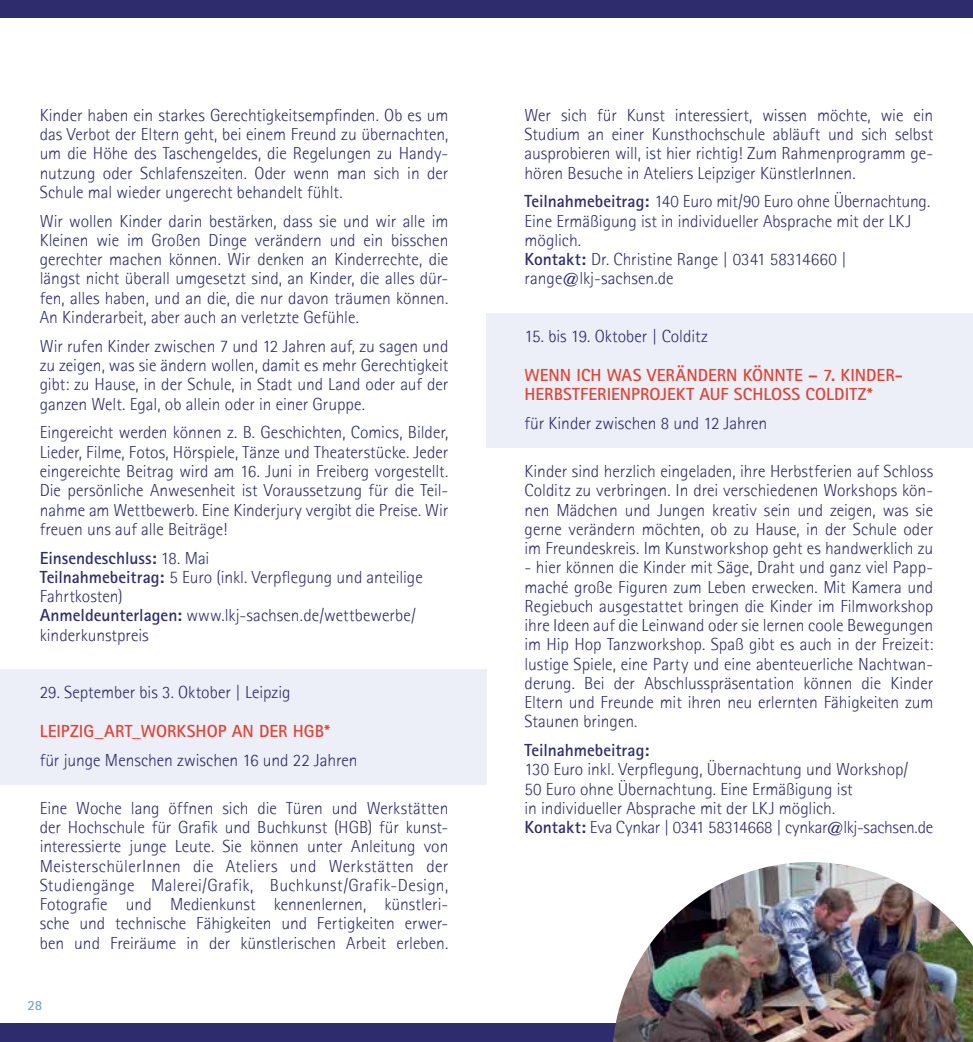
<style>
.page{position:relative;width:973px;height:1042px;background:#fff}
.page>*{position:absolute;margin:0;border:0;box-sizing:border-box;transform-origin:0 0}
.t1{font:300 17.5px/19.2px "Rotis Sans Serif";letter-spacing:-.005em;color:#2e2c6c;text-align:justify}
.t2{font:700 17.5px/19.2px "Rotis Sans Serif Std";letter-spacing:.005em;color:#f04938}
.t3{font:700 17.5px "Rotis Sans Serif Std";letter-spacing:-.005em;color:#2e2c6c}
.t4{font:700 14px "Rotis Sans Serif Std";color:#7da3cc}
.s1{font-family:"Rotis Sans Serif";font-weight:300}
.s2{font-family:"Rotis Sans Serif Std";font-weight:700}
</style>
<div class="page">
<div style="left:0;top:1023px;width:972px;height:19px;background:#2e2c6c"></div>
<div style="left:0;top:0;width:972px;height:17px;background:#2e2c6c"></div>
<div style="left:486px;top:313px;width:486px;height:135px;background:#eceff7"></div>
<div style="left:0;top:669px;width:486px;height:116px;background:#eceff7"></div>
<img style="left:613px;top:862px;width:359px;height:180px">
<p class="t1" style="left:40px;top:105px;width:410px">Kinder haben ein starkes Gerechtigkeitsempfinden. Ob es um das Verbot der Eltern geht, bei einem Freund zu übernachten, um die Höhe des Taschengeldes, die Regelungen zu Handy&shy;nutzung oder Schlafenszeiten. Oder wenn man sich in der Schule mal wieder ungerecht behandelt fühlt.</p>
<p class="t1" style="left:40px;top:211px;width:410px">Wir wollen Kinder darin bestärken, dass sie und wir alle im Kleinen wie im Großen Dinge verändern und ein bisschen gerechter machen können. Wir denken an Kinderrechte, die längst nicht überall umgesetzt sind, an Kinder, die alles dür&shy;fen, alles haben, und an die, die nur davon träumen können.<br>An Kinderarbeit, aber auch an verletzte Gefühle.</p>
<p class="t1" style="left:40px;top:336px;width:410px">Wir rufen Kinder zwischen 7 und 12 Jahren auf, zu sagen und zu zeigen, was sie ändern wollen, damit es mehr Gerechtigkeit gibt: zu Hause, in der Schule, in Stadt und Land oder auf der ganzen Welt. Egal, ob allein oder in einer Gruppe.</p>
<p class="t1" style="left:40px;top:423px;width:410px">Eingereicht werden können z. B. Geschichten, Comics, Bilder, Lieder, Filme, Fotos, Hörspiele, Tänze und Theaterstücke. Jeder eingereichte Beitrag wird am 16. Juni in Freiberg vorgestellt.<br>Die persönliche Anwesenheit ist Voraussetzung für die Teil&shy;nahme am Wettbewerb. Eine Kinderjury vergibt die Preise. Wir freuen uns auf alle Beiträge!</p>
<p class="t3" style="left:40px;top:547px;width:171px">Einsendeschluss: <span class="s1">18. Mai</span></p>
<p class="t1" style="left:40px;top:567px;width:384px;text-align:left"><span class="s2">Teilnahmebeitrag:</span> 5 Euro (inkl. Verpflegung und anteilige Fahrtkosten)<br><span class="s2">Anmeldeunterlagen:</span> www.lkj-sachsen.de/wettbewerbe/ kinderkunstpreis</p>
<p class="t1" style="left:40px;top:683px;width:252px">29. September bis 3. Oktober | Leipzig</p>
<p class="t2" style="left:40px;top:721px;width:291px">Leipzig_Art_Workshop an der HG B*</p>
<p class="t1" style="left:40px;top:750px;width:319px">für junge Menschen zwischen 16 und 22 Jahren</p>
<p class="t1" style="left:40px;top:798px;width:410px">Eine Woche lang öffnen sich die Türen und Werkstätten der Hochschule für Grafik und Buchkunst (HGB) für kunst&shy;interessierte junge Leute. Sie können unter Anleitung von MeisterschülerInnen die Ateliers und Werkstätten der Studiengänge Malerei/Grafik, Buchkunst/Grafik-Design, Fotografie und Medienkunst kennenlernen, künstleri&shy;sche und technische Fähigkeiten und Fertigkeiten erwer&shy;ben und Freiräume in der künstlerischen Arbeit erleben.</p>
<p class="t4" style="left:27px;top:996px;width:16px">28</p>
<p class="t1" style="left:524px;top:105px;width:410px">Wer sich für Kunst interessiert, wissen möchte, wie ein Studium an einer Kunsthochschule abläuft und sich selbst ausprobieren will, ist hier richtig! Zum Rahmenprogramm ge&shy;hören Besuche in Ateliers Leipziger KünstlerInnen.</p>
<p class="t1" style="left:524px;top:192px;width:407px;text-align:left"><span class="s2">Teilnahmebeitrag:</span> 140 Euro mit/90 Euro ohne Übernachtung.<br>Eine Ermäßigung ist in individueller Absprache mit der LKJ möglich.<br><span class="s2">Kontakt:</span> Dr. Christine Range | 0341 58314660 | range@lkj-sachsen.de</p>
<p class="t1" style="left:524px;top:327px;width:185px">15. bis 19. Oktober | Colditz</p>
<p class="t2" style="left:524px;top:365px;width:380px">Wenn ich was verändern könnte – 7. Kinder&shy;herbstferienprojekt auf Schloss Colditz*</p>
<p class="t1" style="left:524px;top:413px;width:244px">für Kinder zwischen 8 und 12 Jahren</p>
<p class="t1" style="left:524px;top:461px;width:410px">Kinder sind herzlich eingeladen, ihre Herbstferien auf Schloss Colditz zu verbringen. In drei verschiedenen Workshops kön&shy;nen Mädchen und Jungen kreativ sein und zeigen, was sie gerne verändern möchten, ob zu Hause, in der Schule oder im Freundeskreis. Im Kunstworkshop geht es handwerklich zu</p>
<p class="t1" style="left:524px;top:558px;width:410px">- hier können die Kinder mit Säge, Draht und ganz viel Papp&shy;maché große Figuren zum Leben erwecken. Mit Kamera und Regiebuch ausgestattet bringen die Kinder im Filmworkshop ihre Ideen auf die Leinwand oder sie lernen coole Bewegungen im Hip Hop Tanzworkshop. Spaß gibt es auch in der Freizeit: lustige Spiele, eine Party und eine abenteuerliche Nachtwan&shy;derung. Bei der Abschlusspräsentation können die Kinder Eltern und Freunde mit ihren neu erlernten Fähigkeiten zum Staunen bringen.</p>
<p class="t3" style="left:524px;top:739px;width:126px">Teilnahmebeitrag:</p>
<p class="t1" style="left:524px;top:760px;width:410px;text-align:left">130 Euro inkl. Verpflegung, Übernachtung und Workshop/<br>50 Euro ohne Übernachtung. Eine Ermäßigung ist<br>in individueller Absprache mit der LKJ möglich.<br><span class="s2">Kontakt:</span> Eva Cynkar | 0341 58314668 | cynkar@lkj-sachsen.de</p>
</div>
